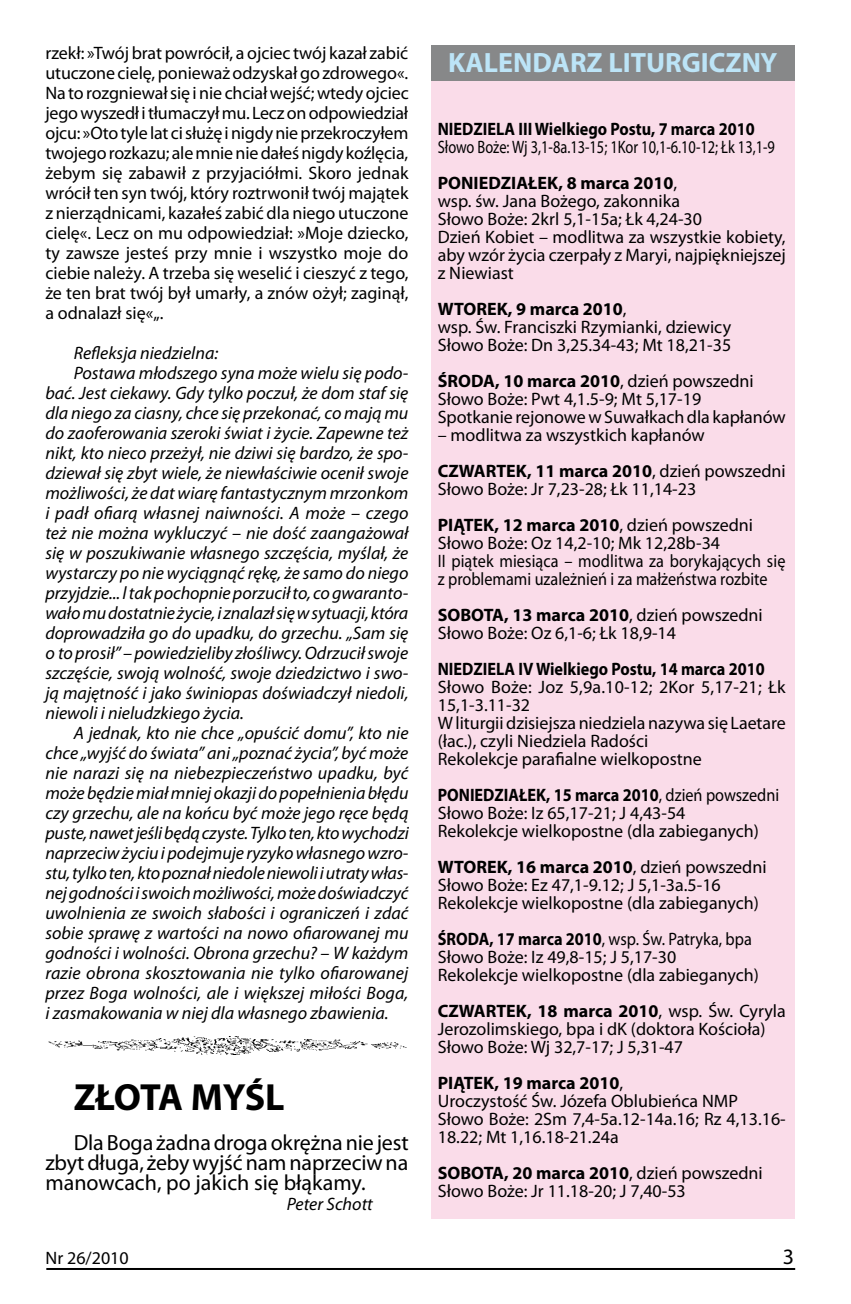
<style>
.page{position:relative;width:851px;height:1304px;background:#fff}
.page>*{position:absolute;margin:0;border:0;box-sizing:border-box;transform-origin:0 0}
.t1{font:700 38px "Myriad Pro";letter-spacing:-.03em;color:#000}
.t2{font:700 28px "Myriad Pro";color:#bce4f7}
.t3{font:22px/20px "Myriad Pro";color:#000;text-align:justify}
.t4{font:18px/18px "Myriad Pro";color:#000}
.t5{font:italic 18px "Myriad Pro";color:#000}
.t6{font:18px/18px "Myriad Pro";color:#000;scale:.9 1}
.t7{font:700 18px "Myriad Pro";color:#000;scale:.9 1}
.t8{font:18px/36px "Myriad Pro";color:#000;scale:.8 1}
.s1{font-weight:700}
</style>
<div class="page">
<hr style="left:46px;top:1268px;width:749px;height:2px;background:#000">
<div style="left:431px;top:45px;width:363px;height:1174px;background:#fadce9"></div>
<div style="left:431px;top:45px;width:363px;height:36px;background:#878889"></div>
<img style="left:48px;top:1036px;width:359px;height:18px">
<p class="t4" style="left:45px;top:43px;width:365px;line-height:20px;text-align:justify">rzekł: »Twój brat powrócił, a ojciec twój kazał zabić utuczone cielę, ponieważ odzyskał go zdrowego«.<br>Na to rozgniewał się i nie chciał wejść; wtedy ojciec jego wyszedł i tłumaczył mu. Lecz on odpowiedział ojcu: »Oto tyle lat ci służę i nigdy nie przekroczyłem twojego rozkazu; ale mnie nie dałeś nigdy koźlęcia, żebym się zabawił z przyjaciółmi. Skoro jednak wrócił ten syn twój, który roztrwonił twój majątek z nierządnicami, kazałeś zabić dla niego utuczone cielę«. Lecz on mu odpowiedział: »Moje dziecko, ty zawsze jesteś przy mnie i wszystko moje do ciebie należy. A trzeba się weselić i cieszyć z tego, że ten brat twój był umarły, a znów ożył; zaginął, a odnalazł się«„.</p>
<p class="t5" style="left:74px;top:342px;width:146px">Refleksja niedzielna:</p>
<p class="t5" style="left:74px;top:362px;width:336px">Postawa młodszego syna może wielu się podo-</p>
<p class="t5" style="left:45px;top:382px;width:364px">bać. Jest ciekawy. Gdy tylko poczuł, że dom staf się</p>
<p class="t5" style="left:45px;top:402px;width:364px">dla niego za ciasny, chce się przekonać, co mają mu</p>
<p class="t5" style="left:45px;top:422px;width:364px">do zaoferowania szeroki świat i życie. Zapewne też</p>
<p class="t5" style="left:45px;top:442px;width:364px">nikt, kto nieco przeżył, nie dziwi się bardzo, że spo-</p>
<p class="t5" style="left:45px;top:462px;width:364px">dziewał się zbyt wiele, że niewłaściwie ocenił swoje</p>
<p class="t5" style="left:45px;top:482px;width:364px">możliwości, że dat wiarę fantastycznym mrzonkom</p>
<p class="t5" style="left:45px;top:502px;width:365px">i padł ofiarą własnej naiwności. A może – czego</p>
<p class="t5" style="left:45px;top:522px;width:364px">też nie można wykluczyć – nie dość zaangażował</p>
<p class="t5" style="left:45px;top:542px;width:364px">się w poszukiwanie własnego szczęścia, myślał, że</p>
<p class="t5" style="left:45px;top:562px;width:364px">wystarczy po nie wyciągnąć rękę, że samo do niego</p>
<p class="t5" style="left:45px;top:582px;width:364px">przyjdzie... l tak pochopnie porzucił to, co gwaranto-</p>
<p class="t5" style="left:45px;top:602px;width:364px">wało mu dostatnie życie, i znalazł się w sytuacji, która</p>
<p class="t5" style="left:45px;top:622px;width:364px">doprowadziła go do upadku, do grzechu. „Sam się</p>
<p class="t5" style="left:45px;top:642px;width:364px">o to prosił” – powiedzieliby złośliwcy. Odrzucił swoje</p>
<p class="t5" style="left:45px;top:662px;width:364px">szczęście, swoją wolność, swoje dziedzictwo i swo-</p>
<p class="t5" style="left:45px;top:682px;width:364px">ją majętność i jako świniopas doświadczył niedoli,</p>
<p class="t5" style="left:45px;top:702px;width:200px">niewoli i nieludzkiego życia.</p>
<p class="t5" style="left:74px;top:722px;width:336px">A jednak, kto nie chce „opuścić domu”, kto nie</p>
<p class="t5" style="left:45px;top:742px;width:364px">chce „wyjść do świata” ani „poznać życia”, być może</p>
<p class="t5" style="left:45px;top:762px;width:364px">nie narazi się na niebezpieczeństwo upadku, być</p>
<p class="t5" style="left:45px;top:782px;width:364px">może będzie miał mniej okazji do popełnienia błędu</p>
<p class="t5" style="left:45px;top:802px;width:364px">czy grzechu, ale na końcu być może jego ręce będą</p>
<p class="t5" style="left:45px;top:822px;width:365px">puste, nawet jeśli będą czyste. Tylko ten, kto wychodzi</p>
<p class="t5" style="left:45px;top:842px;width:364px">naprzeciw życiu i podejmuje ryzyko własnego wzro-</p>
<p class="t5" style="left:45px;top:862px;width:364px">stu, tylko ten, kto poznał niedole niewoli i utraty włas-</p>
<p class="t5" style="left:45px;top:882px;width:364px">nej godności i swoich możliwości, może doświadczyć</p>
<p class="t5" style="left:45px;top:902px;width:364px">uwolnienia ze swoich słabości i ograniczeń i zdać</p>
<p class="t5" style="left:45px;top:922px;width:364px">sobie sprawę z wartości na nowo ofiarowanej mu</p>
<p class="t5" style="left:45px;top:942px;width:364px">godności i wolności. Obrona grzechu? – W każdym</p>
<p class="t5" style="left:45px;top:962px;width:364px">razie obrona skosztowania nie tylko ofiarowanej</p>
<p class="t5" style="left:45px;top:982px;width:364px">przez Boga wolności, ale i większej miłości Boga,</p>
<p class="t5" style="left:45px;top:1002px;width:345px">i zasmakowania w niej dla własnego zbawienia.</p>
<h1 class="t1" style="left:74px;top:1073px;width:212px">ZŁOTA MYŚL</h1>
<p class="t3" style="left:45px;top:1132px;width:365px;text-indent:28px">Dla Boga żadna droga okrężna nie jest zbyt długa, żeby wyjść nam naprzeciw na manowcach, po jakich się błąkamy.</p>
<p class="t5" style="left:287px;top:1193px;width:88px">Peter Schott</p>
<p class="t4" style="left:45px;top:1249px;width:85px">Nr 26/2010</p>
<h2 class="t2" style="left:448px;top:44px;width:331px">KALENDARZ LITURGICZNY</h2>
<p class="t7" style="left:437px;top:117px;width:353px">NIEDZIELA III Wielkiego Postu, 7 marca 2010</p>
<p class="t8" style="left:437px;top:129px;width:423px">Słowo Boże: Wj 3,1-8a.13-15; 1Kor 10,1-6.10-12; Łk 13,1-9<br><span class="s1">PONIEDZIAŁEK, 8 marca 2010</span>,</p>
<p class="t4" style="left:437px;top:192px;width:349px">wsp. św. Jana Bożego, zakonnika<br>Słowo Boże: 2krl 5,1-15a; Łk 4,24-30<br>Dzień Kobiet – modlitwa za wszystkie kobiety, aby wzór życia czerpały z Maryi, najpiękniejszej z Niewiast</p>
<p class="t4" style="left:437px;top:300px;width:295px"><span class="s1">WTOREK, 9 marca 2010</span>,<br>wsp. Św. Franciszki Rzymianki, dziewicy<br>Słowo Boże: Dn 3,25.34-43; Mt 18,21-35</p>
<p class="t4" style="left:437px;top:372px;width:349px"><span class="s1">ŚRODA, 10 marca 2010</span>, dzień powszedni<br>Słowo Boże: Pwt 4,1.5-9; Mt 5,17-19<br>Spotkanie rejonowe w Suwałkach dla kapłanów</p>
<p class="t4" style="left:437px;top:417px;width:349px;line-height:36px">– modlitwa za wszystkich kapłanów<br><span class="s1">CZWARTEK, 11 marca 2010</span>, dzień powszedni</p>
<p class="t4" style="left:437px;top:471px;width:317px;line-height:36px">Słowo Boże: Jr 7,23-28; Łk 11,14-23<br><span class="s1">PIĄTEK, 12 marca 2010</span>, dzień powszedni</p>
<p class="t4" style="left:437px;top:534px;width:349px">Słowo Boże: Oz 14,2-10; Mk 12,28b-34<br>II piątek miesiąca – modlitwa za borykających się z problemami uzależnień i za małżeństwa rozbite</p>
<p class="t4" style="left:437px;top:606px;width:326px"><span class="s1">SOBOTA, 13 marca 2010</span>, dzień powszedni<br>Słowo Boże: Oz 6,1-6; Łk 18,9-14</p>
<p class="t7" style="left:437px;top:657px;width:365px">NIEDZIELA IV Wielkiego Postu, 14 marca 2010</p>
<p class="t4" style="left:437px;top:678px;width:349px">Słowo Boże: Joz 5,9a.10-12; 2Kor 5,17-21; Łk 15,1-3.11-32<br>W liturgii dzisiejsza niedziela nazywa się Laetare (łac.), czyli Niedziela Radości<br>Rekolekcje parafialne wielkopostne</p>
<p class="t6" style="left:437px;top:786px;width:381px"><span class="s1">PONIEDZIAŁEK, 15 marca 2010</span>, dzień powszedni<br>Słowo Boże: Iz 65,17-21; J 4,43-54<br>Rekolekcje wielkopostne (dla zabieganych)</p>
<p class="t4" style="left:437px;top:858px;width:330px"><span class="s1">WTOREK, 16 marca 2010</span>, dzień powszedni<br>Słowo Boże: Ez 47,1-9.12; J 5,1-3a.5-16<br>Rekolekcje wielkopostne (dla zabieganych)</p>
<p class="t6" style="left:437px;top:930px;width:358px"><span class="s1">ŚRODA, 17 marca 2010</span>, wsp. Św. Patryka, bpa<br>Słowo Boże: Iz 49,8-15; J 5,17-30<br>Rekolekcje wielkopostne (dla zabieganych)</p>
<p class="t4" style="left:437px;top:1002px;width:349px"><span class="s1">CZWARTEK, 18 marca 2010</span>, wsp. Św. Cyryla<br>Jerozolimskiego, bpa i dK (doktora Kościoła)<br>Słowo Boże: Wj 32,7-17; J 5,31-47</p>
<p class="t4" style="left:437px;top:1074px;width:349px"><span class="s1">PIĄTEK, 19 marca 2010</span>,<br>Uroczystość Św. Józefa Oblubieńca NMP Słowo Boże: 2Sm 7,4-5a.12-14a.16; Rz 4,13.16- 18.22; Mt 1,16.18-21.24a</p>
<p class="t4" style="left:437px;top:1164px;width:326px"><span class="s1">SOBOTA, 20 marca 2010</span>, dzień powszedni<br>Słowo Boże: Jr 11.18-20; J 7,40-53</p>
</div>
